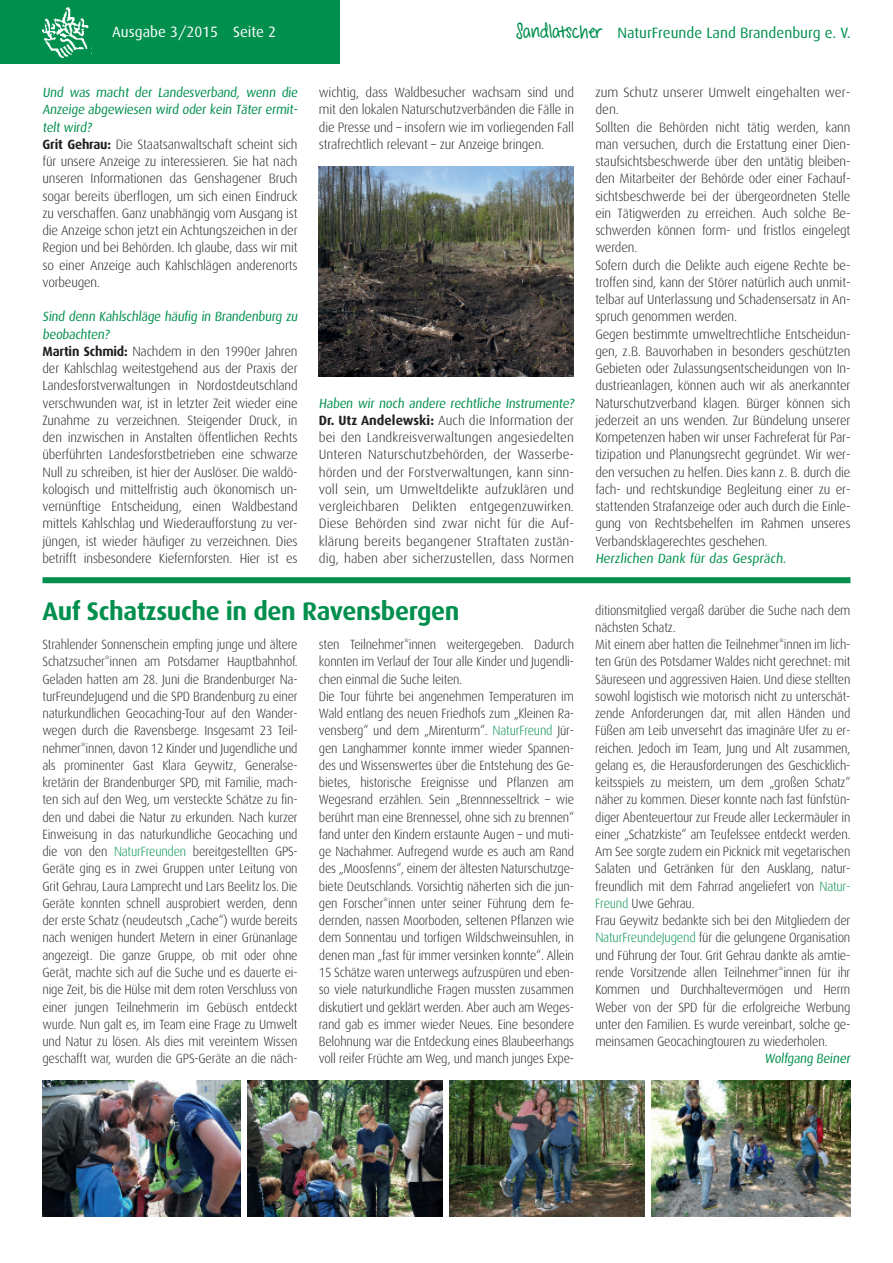
<style>
.page{position:relative;width:893px;height:1263px;background:#fff}
.page>*{position:absolute;margin:0;border:0;box-sizing:border-box;transform-origin:0 0}
.t1{font:700 25.5px "Dax";letter-spacing:-.015em;color:#008f4d}
.t2{font:15px "Dax";color:#008f4d}
.t3{font:15px "Dax";color:#fff}
.t4{font:300 13.5px/17.2px "Dax";letter-spacing:-.015em;color:#231f20;text-align:justify}
.t5{font:300 13.35px/17.2px "Dax";letter-spacing:-.02em;color:#231f20;scale:.94 1}
.t6{font:italic 13.35px/17.2px "Dax";letter-spacing:-.015em;color:#008f4d;text-align:justify}
.t7{font:italic 13.35px "Dax";letter-spacing:-.015em;color:#008f4d;scale:.95 1}
.s1{font-family:"Sharkinthe Water";font-weight:700;font-size:18px}
.s2{font-weight:700;font-size:13.35px}
.s3{color:#008f4d}
</style>
<div class="page">
<div style="left:0;top:0;width:340px;height:64px;background:#008f4d"></div>
<img style="left:43px;top:7px;width:46px;height:50px">
<div style="left:43px;top:577px;width:807px;height:6px;background:#008f4d"></div>
<img style="left:43px;top:1081px;width:198px;height:135px">
<img style="left:247px;top:1081px;width:196px;height:135px">
<img style="left:449px;top:1081px;width:196px;height:135px">
<img style="left:651px;top:1081px;width:199px;height:135px">
<img style="left:318px;top:167px;width:256px;height:209px">
<p class="t3" style="left:112px;top:24px;width:165px">Ausgabe 3/2015 Seite 2</p>
<p class="t2" style="left:516px;top:24px;width:336px"><span class="s1">Sandlatscher</span> NaturFreunde Land Brandenburg e. V.</p>
<p class="t6" style="left:43px;top:84px;width:257px">Und was macht der Landesverband, wenn die Anzeige abgewiesen wird oder kein Täter ermit&shy;telt wird?</p>
<p class="t4" style="left:43px;top:136px;width:257px"><span class="s2">Grit Gehrau:</span> Die Staatsanwaltschaft scheint sich für unsere Anzeige zu interessieren. Sie hat nach unseren Informationen das Genshagener Bruch sogar bereits überflogen, um sich einen Eindruck zu verschaffen. Ganz unabhängig vom Ausgang ist die Anzeige schon jetzt ein Achtungszeichen in der Region und bei Behörden. Ich glaube, dass wir mit so einer Anzeige auch Kahlschlägen anderenorts vorbeugen.</p>
<p class="t6" style="left:43px;top:308px;width:257px">Sind denn Kahlschläge häufig in Brandenburg zu beobachten?</p>
<p class="t4" style="left:43px;top:343px;width:257px"><span class="s2">Martin Schmid:</span> Nachdem in den 1990er Jahren der Kahlschlag weitestgehend aus der Praxis der Landesforstverwaltungen in Nordostdeutschland verschwunden war, ist in letzter Zeit wieder eine Zunahme zu verzeichnen. Steigender Druck, in den inzwischen in Anstalten öffentlichen Rechts überführten Landesforstbetrieben eine schwarze Null zu schreiben, ist hier der Auslöser. Die waldö&shy;kologisch und mittelfristig auch ökonomisch un&shy;vernünftige Entscheidung, einen Waldbestand mittels Kahlschlag und Wiederaufforstung zu ver&shy;jüngen, ist wieder häufiger zu verzeichnen. Dies betrifft insbesondere Kiefernforsten. Hier ist es</p>
<p class="t4" style="left:319px;top:84px;width:257px">wichtig, dass Waldbesucher wachsam sind und mit den lokalen Naturschutzverbänden die Fälle in die Presse und – insofern wie im vorliegenden Fall strafrechtlich relevant – zur Anzeige bringen.</p>
<p class="t6" style="left:319px;top:394px;width:257px">Haben wir noch andere rechtliche Instrumente?</p>
<p class="t4" style="left:319px;top:412px;width:257px"><span class="s2">Dr. Utz Andelewski:</span> Auch die Information der bei den Landkreisverwaltungen angesiedelten Unteren Naturschutzbehörden, der Wasserbe&shy;hörden und der Forstverwaltungen, kann sinn&shy;voll sein, um Umweltdelikte aufzuklären und vergleichbaren Delikten entgegenzuwirken.<br>Diese Behörden sind zwar nicht für die Auf&shy;klärung bereits begangener Straftaten zustän&shy;dig, haben aber sicherzustellen, dass Normen</p>
<h1 class="t1" style="left:43px;top:597px;width:418px">Auf Schatzsuche in den Ravensbergen</h1>
<p class="t5" style="left:43px;top:636px;width:273px;text-align:justify">Strahlender Sonnenschein empfing junge und ältere Schatzsucher*innen am Potsdamer Hauptbahnhof.<br>Geladen hatten am 28. Juni die Brandenburger Na&shy;turFreundeJugend und die SPD Brandenburg zu einer naturkundlichen Geocaching-Tour auf den Wander&shy;wegen durch die Ravensberge. Insgesamt 23 Teil&shy;nehmer*innen, davon 12 Kinder und Jugendliche und als prominenter Gast Klara Geywitz, Generalse&shy;kretärin der Brandenburger SPD, mit Familie, mach&shy;ten sich auf den Weg, um versteckte Schätze zu fin&shy;den und dabei die Natur zu erkunden. Nach kurzer Einweisung in das naturkundliche Geocaching und die von den <span class="s3">NaturFreunden</span> bereitgestellten GPS-Geräte ging es in zwei Gruppen unter Leitung von Grit Gehrau, Laura Lamprecht und Lars Beelitz los. Die Geräte konnten schnell ausprobiert werden, denn der erste Schatz (neudeutsch „Cache“) wurde bereits nach wenigen hundert Metern in einer Grünanlage angezeigt. Die ganze Gruppe, ob mit oder ohne Gerät, machte sich auf die Suche und es dauerte ei&shy;nige Zeit, bis die Hülse mit dem roten Verschluss von einer jungen Teilnehmerin im Gebüsch entdeckt wurde. Nun galt es, im Team eine Frage zu Umwelt und Natur zu lösen. Als dies mit vereintem Wissen geschafft war, wurden die GPS-Geräte an die näch-</p>
<p class="t5" style="left:319px;top:636px;width:273px">sten Teilnehmer*innen weitergegeben. Dadurch konnten im Verlauf der Tour alle Kinder und Jugendli&shy;chen einmal die Suche leiten.<br>Die Tour führte bei angenehmen Temperaturen im Wald entlang des neuen Friedhofs zum „Kleinen Ra&shy;vensberg“ und dem „Mirenturm“. <span class="s3">NaturFreund</span> Jür&shy;gen Langhammer konnte immer wieder Spannen&shy;des und Wissenswertes über die Entstehung des Ge&shy;bietes, historische Ereignisse und Pflanzen am Wegesrand erzählen. Sein „Brennnesseltrick – wie berührt man eine Brennessel, ohne sich zu brennen“ fand unter den Kindern erstaunte Augen – und muti&shy;ge Nachahmer. Aufregend wurde es auch am Rand des „Moosfenns“, einem der ältesten Naturschutzge&shy;biete Deutschlands. Vorsichtig näherten sich die jun&shy;gen Forscher*innen unter seiner Führung dem fe&shy;dernden, nassen Moorboden, seltenen Pflanzen wie dem Sonnentau und torfigen Wildschweinsuhlen, in denen man „fast für immer versinken konnte“. Allein 15 Schätze waren unterwegs aufzuspüren und eben&shy;so viele naturkundliche Fragen mussten zusammen diskutiert und geklärt werden. Aber auch am Weges&shy;rand gab es immer wieder Neues. Eine besondere Belohnung war die Entdeckung eines Blaubeerhangs voll reifer Früchte am Weg, und manch junges Expe-</p>
<p class="t4" style="left:595px;top:84px;width:257px;text-align:left">zum Schutz unserer Umwelt eingehalten wer&shy;den.<br>Sollten die Behörden nicht tätig werden, kann man versuchen, durch die Erstattung einer Dien&shy;staufsichtsbeschwerde über den untätig bleiben&shy;den Mitarbeiter der Behörde oder einer Fachauf&shy;sichtsbeschwerde bei der übergeordneten Stelle ein Tätigwerden zu erreichen. Auch solche Be&shy;schwerden können form- und fristlos eingelegt werden.<br>Sofern durch die Delikte auch eigene Rechte be&shy;troffen sind, kann der Störer natürlich auch unmit&shy;telbar auf Unterlassung und Schadensersatz in An&shy;spruch genommen werden.<br>Gegen bestimmte umweltrechtliche Entscheidun&shy;gen, z.B. Bauvorhaben in besonders geschützten Gebieten oder Zulassungsentscheidungen von In&shy;dustrieanlagen, können auch wir als anerkannter Naturschutzverband klagen. Bürger können sich jederzeit an uns wenden. Zur Bündelung unserer Kompetenzen haben wir unser Fachreferat für Par&shy;tizipation und Planungsrecht gegründet. Wir wer&shy;den versuchen zu helfen. Dies kann z. B. durch die fach- und rechtskundige Begleitung einer zu er&shy;stattenden Strafanzeige oder auch durch die Einle&shy;gung von Rechtsbehelfen im Rahmen unseres Verbandsklagerechtes geschehen.</p>
<p class="t6" style="left:595px;top:550px;width:192px">Herzlichen Dank für das Gespräch.</p>
<p class="t5" style="left:595px;top:601px;width:273px">ditionsmitglied vergaß darüber die Suche nach dem nächsten Schatz.<br>Mit einem aber hatten die Teilnehmer*innen im lich&shy;ten Grün des Potsdamer Waldes nicht gerechnet: mit Säureseen und aggressiven Haien. Und diese stellten sowohl logistisch wie motorisch nicht zu unterschät&shy;zende Anforderungen dar, mit allen Händen und Füßen am Leib unversehrt das imaginäre Ufer zu er&shy;reichen. Jedoch im Team, Jung und Alt zusammen, gelang es, die Herausforderungen des Geschicklich&shy;keitsspiels zu meistern, um dem „großen Schatz“ näher zu kommen. Dieser konnte nach fast fünfstün&shy;diger Abenteuertour zur Freude aller Leckermäuler in einer „Schatzkiste“ am Teufelssee entdeckt werden.<br>Am See sorgte zudem ein Picknick mit vegetarischen Salaten und Getränken für den Ausklang, natur&shy;freundlich mit dem Fahrrad angeliefert von <span class="s3">Natur-Freund</span> Uwe Gehrau.<br>Frau Geywitz bedankte sich bei den Mitgliedern der <span class="s3">NaturFreundeJugend</span> für die gelungene Organisation und Führung der Tour. Grit Gehrau dankte als amtie&shy;rende Vorsitzende allen Teilnehmer*innen für ihr Kommen und Durchhaltevermögen und Herrn Weber von der SPD für die erfolgreiche Werbung unter den Familien. Es wurde vereinbart, solche ge&shy;meinsamen Geocachingtouren zu wiederholen.</p>
<p class="t7" style="left:764px;top:1051px;width:92px">Wolfgang Beiner</p>
</div>
